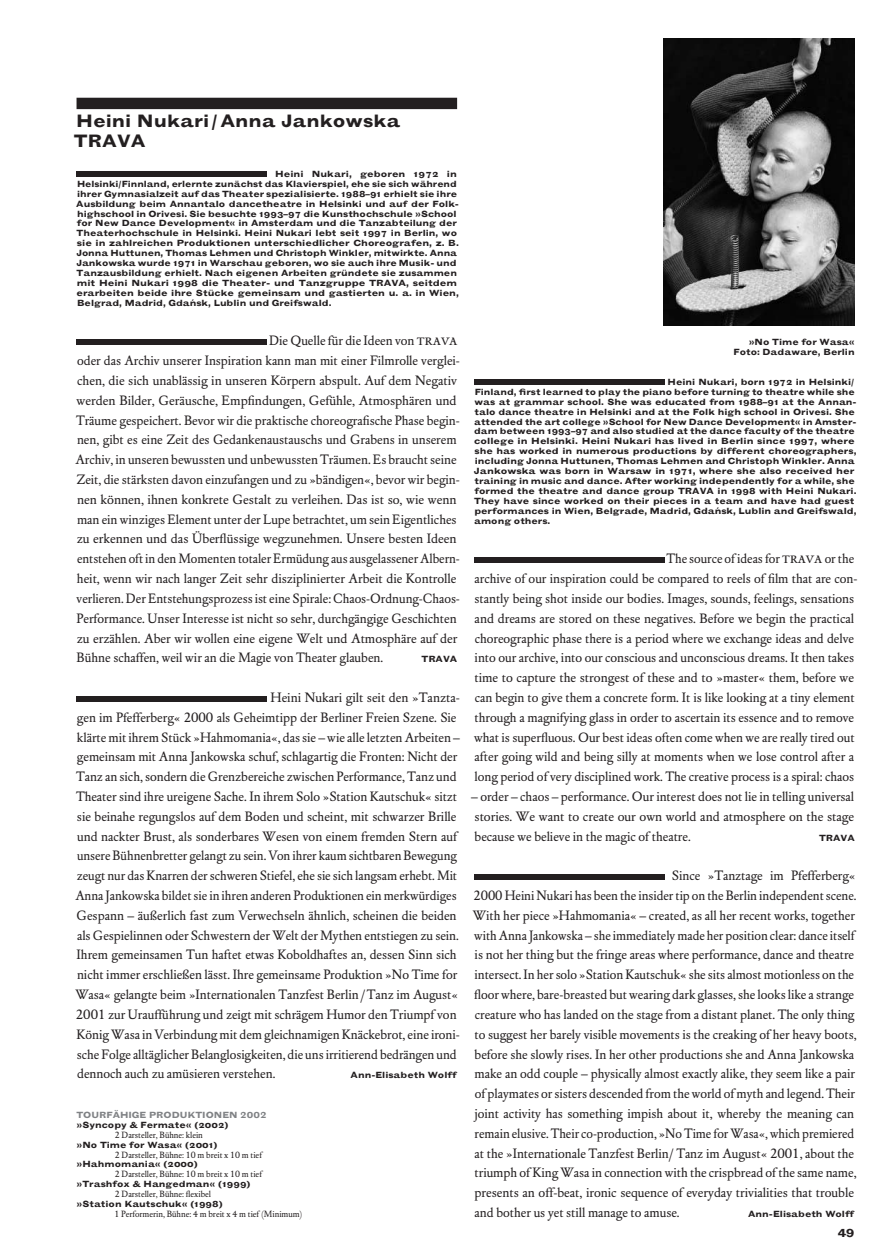
<style>
.page{position:relative;width:893px;height:1255px;background:#fff}
.page>*{position:absolute;margin:0;border:0;box-sizing:border-box;transform-origin:0 0}
.t1{font:18px/19.8px "Grotesque Hundling Bold Extended BCE";color:#231f20}
.t2{font:13.5px/19.8px "DTL Elzevir T Book CE";color:#231f20}
.t3{font:12px "Grotesque Hundling Bold Extended B Mono";color:#231f20}
.t4{font:9px/9.9px "Grotesque Hundling Bold Extended DCE";color:#231f20}
.t5{font:9px "DTL Elzevir T Book";color:#231f20}
.t6{font:9px "Grotesque Hundling Bold Extended D";color:#231f20}
.t7{font:9px "Grotesque Hundling Bold Extended B";color:#808285}
.s1{font-family:"DTL Elzevir T Caps";font-size:16.5px}
</style>
<div class="page">
<img style="left:663px;top:38px;width:192px;height:287px">
<div style="left:77px;top:98px;width:380px;height:11px;background:#231f20"></div>
<div style="left:77px;top:171px;width:190px;height:6px;background:#231f20"></div>
<div style="left:77px;top:339px;width:190px;height:6px;background:#231f20"></div>
<div style="left:77px;top:696px;width:190px;height:6px;background:#231f20"></div>
<div style="left:474px;top:379px;width:190px;height:6px;background:#231f20"></div>
<div style="left:474px;top:557px;width:190px;height:6px;background:#231f20"></div>
<div style="left:474px;top:874px;width:190px;height:6px;background:#231f20"></div>
<p class="t1" style="left:74px;top:111px;width:328px">Heini Nukari / Anna Jankowska<br>TRAVA</p>
<p class="t4" style="left:76px;top:169px;width:384px;text-indent:199px">Heini Nukari, geboren 1972 in Helsinki/Finnland, erlernte zunächst das Klavierspiel, ehe sie sich während ihrer Gymnasialzeit auf das Theater spezialisierte. 1988–91 erhielt sie ihre Ausbildung beim Annantalo dancetheatre in Helsinki und auf der Folk&shy;highschool in Orivesi. Sie besuchte 1993–97 die Kunsthochschule »School for New Dance Development« in Amsterdam und die Tanzabteilung der Theaterhochschule in Helsinki. Heini Nukari lebt seit 1997 in Berlin, wo sie in zahlreichen Produktionen unterschiedlicher Choreografen, z. B.<br>Jonna Huttunen, Thomas Lehmen und Christoph Winkler, mitwirkte. Anna Jankowska wurde 1971 in Warschau geboren, wo sie auch ihre Musik- und Tanzausbildung erhielt. Nach eigenen Arbeiten gründete sie zusammen mit Heini Nukari 1998 die Theater- und Tanzgruppe TRAVA, seitdem erarbeiten beide ihre Stücke gemeinsam und gastierten u. a. in Wien, Belgrad, Madrid, Gda´nsk, Lublin und Greifswald.</p>
<p class="t2" style="left:75px;top:331px;width:386px;text-indent:194px">Die Quelle für die Ideen von <span class="s1">trava </span>oder das Archiv unserer Inspiration kann man mit einer Filmrolle verglei&shy;chen, die sich unablässig in unseren Körpern abspult. Auf dem Negativ werden Bilder, Geräusche, Empfindungen, Gefühle, Atmosphären und Träume gespeichert. Bevor wir die praktische choreografische Phase begin&shy;nen, gibt es eine Zeit des Gedankenaustauschs und Grabens in unserem Archiv, in unseren bewussten und unbewussten Träumen. Es braucht seine Zeit, die stärksten davon einzufangen und zu »bändigen«, bevor wir begin&shy;nen können, ihnen konkrete Gestalt zu verleihen. Das ist so, wie wenn man ein winziges Element unter der Lupe betrachtet, um sein Eigentliches zu erkennen und das Überflüssige wegzunehmen. Unsere besten Ideen entstehen oft in den Momenten totaler Ermüdung aus ausgelassener Albern&shy;heit, wenn wir nach langer Zeit sehr disziplinierter Arbeit die Kontrolle verlieren. Der Entstehungsprozess ist eine Spirale: Chaos-Ordnung-Chaos-Performance. Unser Interesse ist nicht so sehr, durchgängige Geschichten zu erzählen. Aber wir wollen eine eigene Welt und Atmosphäre auf der Bühne schaffen, weil wir an die Magie von Theater glauben.</p>
<p class="t4" style="left:421px;top:654px;width:37px">TRAVA</p>
<p class="t2" style="left:75px;top:687px;width:386px;text-indent:195px">Heini Nukari gilt seit den »Tanzta&shy;gen im Pfefferberg« 2000 als Geheimtipp der Berliner Freien Szene. Sie klärte mit ihrem Stück »Hahmomania«, das sie – wie alle letzten Arbeiten – gemeinsam mit Anna Jankowska schuf, schlagartig die Fronten: Nicht der Tanz an sich, sondern die Grenzbereiche zwischen Performance, Tanz und Theater sind ihre ureigene Sache. In ihrem Solo »Station Kautschuk« sitzt sie beinahe regungslos auf dem Boden und scheint, mit schwarzer Brille und nackter Brust, als sonderbares Wesen von einem fremden Stern auf unsere Bühnenbretter gelangt zu sein. Von ihrer kaum sichtbaren Bewegung zeugt nur das Knarren der schweren Stiefel, ehe sie sich langsam erhebt. Mit Anna Jankowska bildet sie in ihren anderen Produktionen ein merkwürdiges Gespann – äußerlich fast zum Verwechseln ähnlich, scheinen die beiden als Gespielinnen oder Schwestern der Welt der Mythen entstiegen zu sein.<br>Ihrem gemeinsamen Tun haftet etwas Koboldhaftes an, dessen Sinn sich nicht immer erschließen lässt. Ihre gemeinsame Produktion »No Time for Wasa« gelangte beim »Internationalen Tanzfest Berlin / Tanz im August« 2001 zur Uraufführung und zeigt mit schrägem Humor den Triumpf von König Wasa in Verbindung mit dem gleichnamigen Knäckebrot, eine ironi&shy;sche Folge alltäglicher Belanglosigkeiten, die uns irritierend bedrängen und dennoch auch zu amüsieren verstehen.</p>
<p class="t4" style="left:351px;top:1070px;width:108px">Ann-Elisabeth Wolff</p>
<p class="t7" style="left:76px;top:1109px;width:192px">TOURFÄHIGE PRODUKTIONEN 2002</p>
<p class="t6" style="left:77px;top:1119px;width:153px">»Syncopy &amp; Fermate« (2002)</p>
<p class="t5" style="left:115px;top:1129px;width:90px">2 Darsteller, Bühne: klein</p>
<p class="t6" style="left:77px;top:1139px;width:143px">»No Time for Wasa« (2001)</p>
<p class="t5" style="left:115px;top:1149px;width:149px">2 Darsteller, Bühne: 10 m breit x 10 m tief</p>
<p class="t6" style="left:77px;top:1158px;width:123px">»Hahmomania« (2000)</p>
<p class="t5" style="left:115px;top:1168px;width:149px">2 Darsteller, Bühne: 10 m breit x 10 m tief</p>
<p class="t6" style="left:77px;top:1178px;width:175px">»Trashfox &amp; Hangedman« (1999)</p>
<p class="t5" style="left:115px;top:1188px;width:98px">2 Darsteller, Bühne: flexibel</p>
<p class="t6" style="left:77px;top:1198px;width:148px">»Station Kautschuk« (1998)</p>
<p class="t5" style="left:114px;top:1208px;width:190px">1 Performerin, Bühne: 4 m breit x 4 m tief (Minimum)</p>
<p class="t4" style="left:733px;top:337px;width:123px;text-align:right">»No Time for Wasa«<br>Foto: Dadaware, Berlin</p>
<p class="t4" style="left:474px;top:377px;width:384px;text-indent:194px">Heini Nukari, born 1972 in Helsinki/ Finland, first learned to play the piano before turning to theatre while she was at grammar school. She was educated from 1988–91 at the Annan&shy;talo dance theatre in Helsinki and at the Folk high school in Orivesi. She attended the art college »School for New Dance Development« in Amster&shy;dam between 1993–97 and also studied at the dance faculty of the theatre college in Helsinki. Heini Nukari has lived in Berlin since 1997, where she has worked in numerous productions by different choreographers, including Jonna Huttunen, Thomas Lehmen and Christoph Winkler. Anna Jankowska was born in Warsaw in 1971, where she also received her training in music and dance. After working independently for a while, she formed the theatre and dance group TRAVA in 1998 with Heini Nukari.<br>They have since worked on their pieces in a team and have had guest performances in Wien, Belgrade, Madrid, Gda´nsk, Lublin and Greifswald, among others.</p>
<p class="t2" style="left:474px;top:548px;width:385px;text-indent:192px">The source of ideas for <span class="s1">trava</span> or the archive of our inspiration could be compared to reels of film that are con&shy;stantly being shot inside our bodies. Images, sounds, feelings, sensations and dreams are stored on these negatives. Before we begin the practical choreographic phase there is a period where we exchange ideas and delve into our archive, into our conscious and unconscious dreams. It then takes time to capture the strongest of these and to »master« them, before we can begin to give them a concrete form. It is like looking at a tiny element through a magnifying glass in order to ascertain its essence and to remove what is superfluous. Our best ideas often come when we are really tired out after going wild and being silly at moments when we lose control after a long period of very disciplined work. The creative process is a spiral: chaos</p>
<p class="t2" style="left:471px;top:786px;width:384px;text-align:justify">– order – chaos – performance. Our interest does not lie in telling universal stories. We want to create our own world and atmosphere on the stage because we believe in the magic of theatre.</p>
<p class="t4" style="left:819px;top:832px;width:37px">TRAVA</p>
<p class="t2" style="left:473px;top:865px;width:385px;text-indent:199px">Since »Tanztage im Pfefferberg« 2000 Heini Nukari has been the insider tip on the Berlin independent scene.<br>With her piece »Hahmomania« – created, as all her recent works, together with Anna Jankowska – she immediately made her position clear: dance itself is not her thing but the fringe areas where performance, dance and theatre intersect. In her solo »Station Kautschuk« she sits almost motionless on the floor where, bare-breasted but wearing dark glasses, she looks like a strange creature who has landed on the stage from a distant planet. The only thing to suggest her barely visible movements is the creaking of her heavy boots, before she slowly rises. In her other productions she and Anna Jankowska make an odd couple – physically almost exactly alike, they seem like a pair of playmates or sisters descended from the world of myth and legend. Their joint activity has something impish about it, whereby the meaning can remain elusive. Their co-production, »No Time for Wasa«, which premiered at the »Internationale Tanzfest Berlin/ Tanz im August« 2001, about the triumph of King Wasa in connection with the crispbread of the same name, presents an off-beat, ironic sequence of everyday trivialities that trouble and bother us yet still manage to amuse.</p>
<p class="t4" style="left:748px;top:1208px;width:108px">Ann-Elisabeth Wolff</p>
<p class="t3" style="left:838px;top:1225px;width:18px">49</p>
</div>
